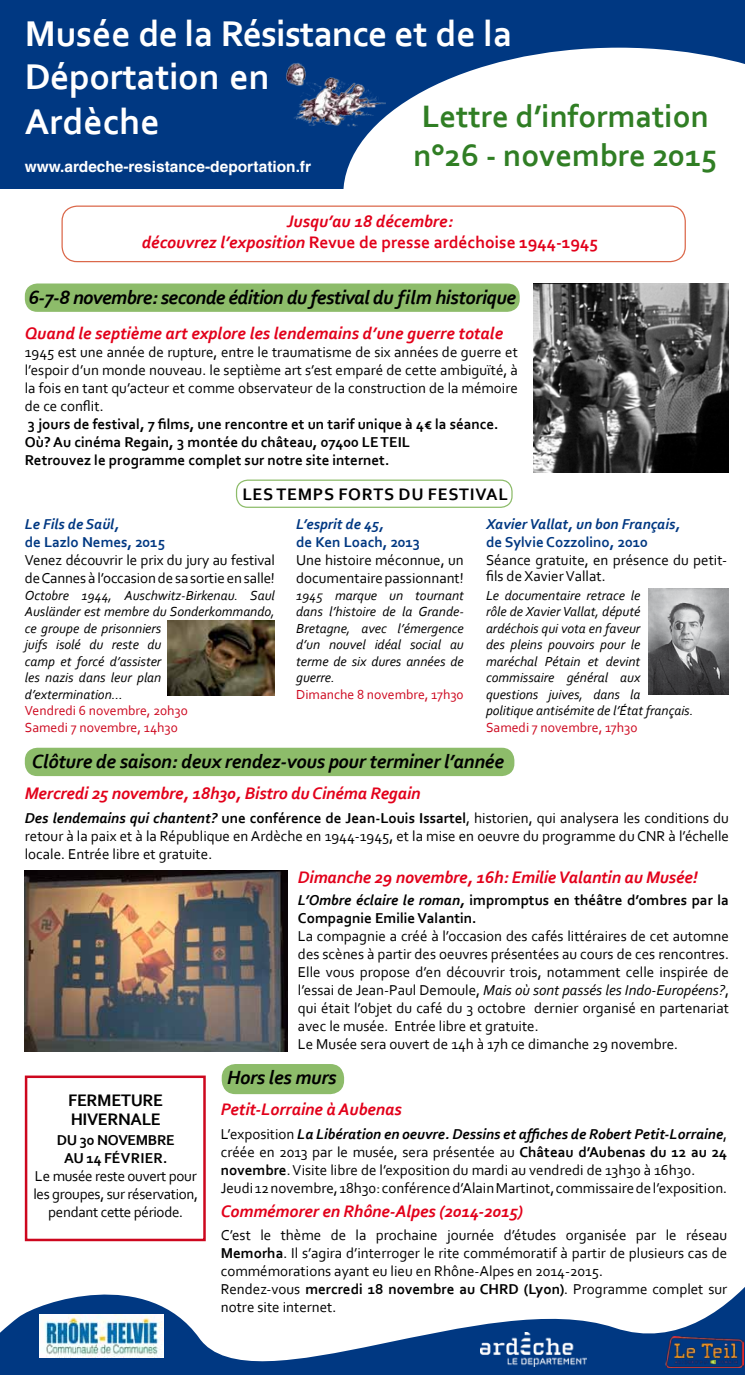
<style>
.page{position:relative;width:745px;height:1375px;background:#fff}
.page>*{position:absolute;margin:0;border:0;box-sizing:border-box;transform-origin:0 0}
.t1{font:700 37.5px/44.1px "Corbel";letter-spacing:-.01em;color:#fff}
.t2{font:700 32.5px/39px "Corbel";color:#307e24}
.t3{font:italic 700 20px "Corbel";letter-spacing:-.015em;color:#000}
.t4{font:italic 700 17.5px/21px "Corbel";letter-spacing:-.005em;color:#e2001a;text-align:center}
.t5{font:700 17.5px/18.5px "Corbel";letter-spacing:-.02em;color:#000}
.t6{font:700 15.5px "Helvetica";color:#fff}
.t7{font:15px/18px "Corbel";color:#000}
.t8{font:700 15px/18px "Corbel";color:#000}
.t9{font:15px/18px "Corbel";letter-spacing:-.02em;color:#000;text-align:center}
.t10{font:700 15px "Corbel";color:#003882}
.t11{font:italic 700 15px "Corbel";color:#003882}
.t12{font:700 15px/18px "Corbel";letter-spacing:-.02em;color:#000;text-align:center}
.t13{font:italic 13.75px/16.5px "Corbel";color:#000}
.t14{font:13.75px/16.5px "Corbel";color:#cd071e}
.s1{font-style:normal}
.s2{font-weight:700;font-style:italic}
.s3{font-weight:700}
.s4{font-style:italic}
</style>
<div class="page">
<div style="left:236px;top:479px;width:276px;height:29px;border:1px solid #8dbc6a;border-radius:11px"></div>
<svg style="left:0;top:1168px;width:744px;height:207px"></svg>
<div style="left:0;top:0;width:744px;height:189px;background:#003882"></div>
<img style="left:286px;top:63px;width:57px;height:63px">
<img style="left:664px;top:1336px;width:78px;height:31px">
<svg style="left:343px;top:48px;width:401px;height:141px;background:#d6dfea"></svg>
<img style="left:39px;top:1315px;width:124px;height:43px">
<div style="left:25px;top:283px;width:494px;height:29px;background:#8dbc6a;border-radius:12px"></div>
<img style="left:480px;top:1332px;width:106px;height:34px">
<div style="left:25px;top:748px;width:489px;height:28px;background:#8dbc6a;border-radius:12px"></div>
<div style="left:61px;top:206px;width:624px;height:56px;border:1px solid #db684a;border-radius:15px"></div>
<img style="left:533px;top:283px;width:194px;height:189px">
<div style="left:221px;top:1064px;width:123px;height:30px;background:#8dbc6a;border-radius:14px"></div>
<img style="left:25px;top:870px;width:262px;height:181px">
<div style="left:25px;top:1075px;width:181px;height:166px;border:2px solid #cd071e"></div>
<img style="left:167px;top:620px;width:107px;height:76px">
<img style="left:648px;top:588px;width:79px;height:106px">
<h1 class="t1" style="left:25px;top:10px;width:488px">Musée de la Résistance et de la<br>Déportation en<br>Ardèche</h1>
<p class="t6" style="left:25px;top:157px;width:287px">www.ardeche-resistance-deportation.fr</p>
<h2 class="t2" style="left:413px;top:96px;width:305px">Lettre d’information n°26 - novembre 2015</h2>
<p class="t4" style="left:142px;top:211px;width:457px">Jusqu’au 18 décembre:<br>découvrez l’exposition <span class="s1">Revue de presse ardéchoise 1944-1945</span></p>
<h3 class="t3" style="left:28px;top:285px;width:489px">6-7-8 novembre: seconde édition du festival du film historique</h3>
<p class="t4" style="left:25px;top:322px;width:479px">Quand le septième art explore les lendemains d’une guerre totale</p>
<p class="t7" style="left:25px;top:343px;width:494px;text-align:justify">1945 est une année de rupture, entre le traumatisme de six années de guerre et l’espoir d’un monde nouveau. le septième art s’est emparé de cette ambiguïté, à la fois en tant qu’acteur et comme observateur de la construction de la mémoire de ce conflit.</p>
<p class="t8" style="left:25px;top:415px;width:475px">3 jours de festival, 7 films, une rencontre et un tarif unique à 4€ la séance.<br>Où? Au cinéma Regain, 3 montée du château, 07400 LE TEIL<br>Retrouvez le programme complet sur notre site internet.</p>
<p class="t5" style="left:242px;top:485px;width:119px">Les temps fort</p>
<p class="t5" style="left:384px;top:485px;width:86px">s du festival</p>
<p class="t11" style="left:25px;top:515px;width:96px">Le Fils de Saül,</p>
<p class="t10" style="left:25px;top:533px;width:142px">de Lazlo Nemes, 2015</p>
<p class="t7" style="left:25px;top:551px;width:251px">Venez découvrir le prix du jury au festival de Cannes à l’occasion de sa sortie en salle!</p>
<p class="t13" style="left:25px;top:587px;width:251px">Octobre 1944, Auschwitz-Birkenau. Saul<br>Ausländer est membre du Sonderkommando, ce groupe de prisonniers<br>juifs isolé du reste du<br>camp et forcé d’assister<br>les nazis dans leur plan<br>d’extermination...</p>
<p class="t14" style="left:25px;top:702px;width:164px">Vendredi 6 novembre, 20h30<br>Samedi 7 novembre, 14h30</p>
<p class="t11" style="left:296px;top:515px;width:89px">L’esprit de 45,</p>
<p class="t10" style="left:296px;top:533px;width:125px">de Ken Loach, 2013</p>
<p class="t7" style="left:296px;top:551px;width:169px">Une histoire méconnue, un documentaire passionnant!</p>
<p class="t13" style="left:296px;top:587px;width:169px;text-align:justify">1945 marque un tournant dans l’histoire de la Grande-Bretagne, avec l’émergence d’un nouvel idéal social au terme de six dures années de guerre.</p>
<p class="t14" style="left:296px;top:686px;width:169px">Dimanche 8 novembre, 17h30</p>
<p class="t11" style="left:485px;top:515px;width:195px">Xavier Vallat, un bon Français,</p>
<p class="t10" style="left:485px;top:533px;width:163px">de Sylvie Cozzolino, 2010</p>
<p class="t7" style="left:485px;top:552px;width:242px;line-height:15.5px">Séance gratuite, en présence du petit&shy;fils de Xavier Vallat.</p>
<p class="t13" style="left:485px;top:587px;width:209px">Le documentaire retrace le<br>rôle de Xavier Vallat, député ardéchois qui vota en faveur<br>des pleins pouvoirs pour le maréchal Pétain et devint commissaire général aux questions juives, dans la<br>politique antisémite de l’état français.</p>
<p class="t14" style="left:485px;top:719px;width:153px">Samedi 7 novembre, 17h30</p>
<h3 class="t3" style="left:32px;top:749px;width:473px">Clôture de saison: deux rendez-vous pour terminer l’année</h3>
<p class="t4" style="left:25px;top:783px;width:397px">Mercredi 25 novembre, 18h30, Bistro du Cinéma Regain</p>
<p class="t7" style="left:25px;top:809px;width:705px;text-align:justify"><span class="s2">Des lendemains qui chantent?</span> <span class="s3">une conférence de Jean-Louis Issartel</span>, historien, qui analysera les conditions du retour à la paix et à la République en Ardèche en 1944-1945, et la mise en oeuvre du programme du CNR à l’échelle locale. Entrée libre et gratuite.</p>
<p class="t4" style="left:298px;top:866px;width:401px">Dimanche 29 novembre, 16h: Emilie Valantin au Musée!</p>
<p class="t8" style="left:298px;top:891px;width:432px"><span class="s4">L’Ombre éclaire le roman,</span> impromptus en théâtre d’ombres par la<br>Compagnie Emilie Valantin.</p>
<p class="t7" style="left:298px;top:927px;width:432px">La compagnie a créé à l’occasion des cafés littéraires de cet automne des scènes à partir des oeuvres présentées au cours de ces rencontres.<br>Elle vous propose d’en découvrir trois, notamment celle inspirée de l’essai de Jean-Paul Demoule, <span class="s4">Mais où sont passés les Indo-Européens?</span>, qui était l’objet du café du 3 octobre dernier organisé en partenariat avec le musée. Entrée libre et gratuite.<br>Le Musée sera ouvert de 14h à 17h ce dimanche 29 novembre.</p>
<p class="t5" style="left:68px;top:1091px;width:96px">FERM ETURE<br>HIVERNALE</p>
<p class="t12" style="left:57px;top:1131px;width:119px">DU 30 NOVEM BRE<br>AU 14 FéVRIER.</p>
<p class="t9" style="left:33px;top:1167px;width:166px">Le musée reste ouvert pour les groupes, sur réservation, pendant cette période.</p>
<h3 class="t3" style="left:227px;top:1065px;width:111px">Hors les murs</h3>
<p class="t4" style="left:221px;top:1098px;width:182px">Petit-Lorraine à Aubenas</p>
<p class="t7" style="left:221px;top:1124px;width:507px">L’exposition <span class="s2">La Libération en oeuvre. Dessins et affiches de Robert Petit-Lorraine</span>, créée en 2013 par le musée, sera présentée au <span class="s3">Château d’Aubenas du 12 au 24 novembre</span>. Visite libre de l’exposition du mardi au vendredi de 13h30 à 16h30.<br>Jeudi 12 novembre, 18h30: conférence d’Alain Martinot, commissaire de l’exposition.</p>
<p class="t4" style="left:221px;top:1200px;width:303px">Commémorer en Rhône-Alpes (2014-2015)</p>
<p class="t7" style="left:221px;top:1225px;width:507px">C’est le thème de la prochaine journée d’études organisée par le réseau <span class="s3">Memorha</span>. Il s’agira d’interroger le rite commémoratif à partir de plusieurs cas de commémorations ayant eu lieu en Rhône-Alpes en 2014-2015.<br>Rendez-vous <span class="s3">mercredi 18 novembre au CHRD (Lyon)</span>. Programme complet sur notre site internet.</p>
</div>
